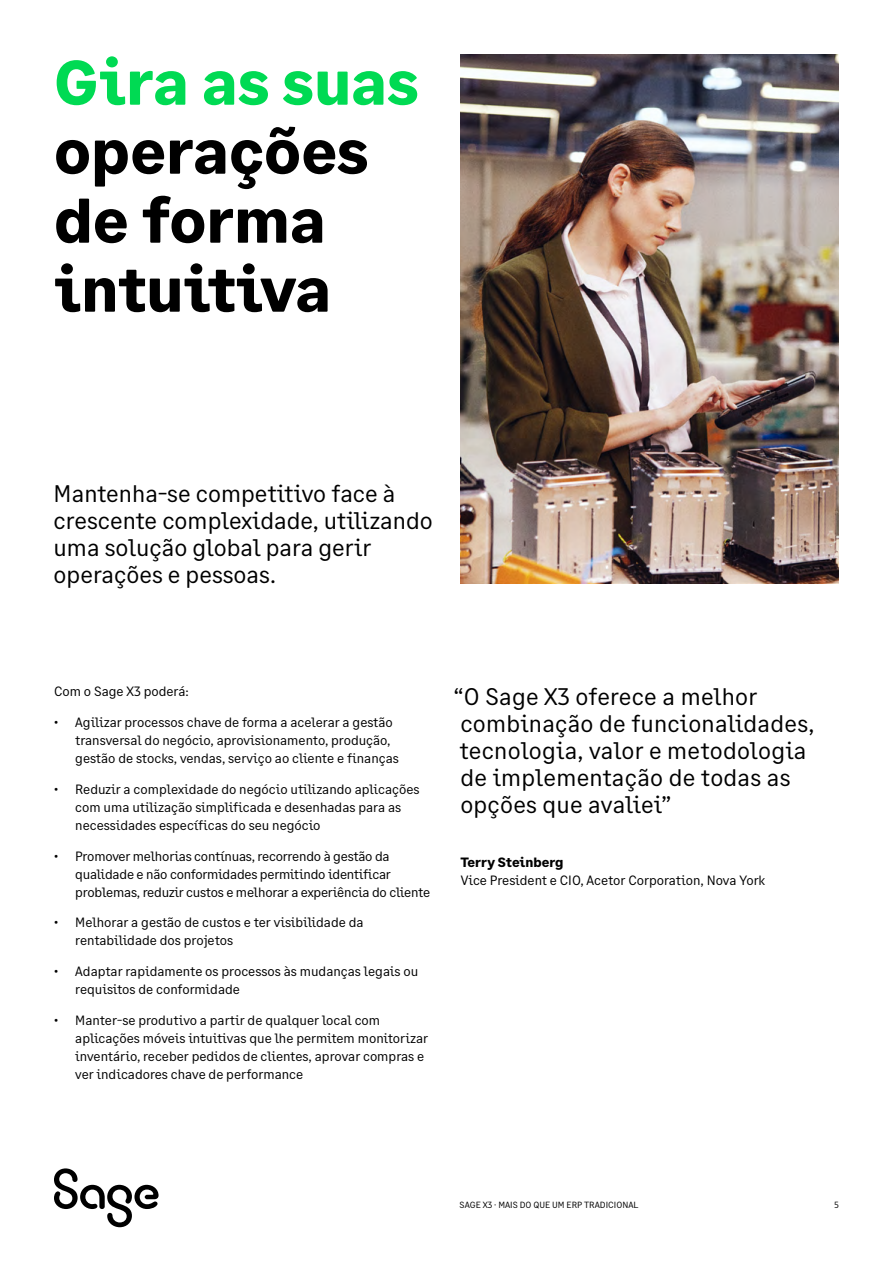
<style>
.page{position:relative;width:893px;height:1263px;background:#fff}
.page>*{position:absolute;margin:0;border:0;box-sizing:border-box;transform-origin:0 0}
.t1{font:700 63px/69px "Sage Text";color:#000}
.t2{font:700 63px "Sage Text";color:#00da53}
.t3{font:24px/27px "Sage Text";letter-spacing:.005em;color:#000}
.t4{font:13.5px/18px "Sage Text";color:#000}
.t5{font:700 13.5px "Sage Text";color:#000}
.t6{font:9px "Sage Text";color:#000}
</style>
<div class="page">
<img style="left:460px;top:54px;width:379px;height:529px">
<svg style="left:54px;top:1168px;width:105px;height:59px"></svg>
<h1 class="t2" style="left:54px;top:43px;width:366px">Gira as suas</h1>
<h1 class="t1" style="left:54px;top:118px;width:316px">operações de forma intuitiva</h1>
<h2 class="t3" style="left:54px;top:481px;width:381px">Mantenha-se competitivo face à crescente complexidade, utilizando uma solução global para gerir operações e pessoas.</h2>
<p class="t4" style="left:54px;top:683px;width:136px">Com o Sage X3 poderá:</p>
<p class="t4" style="left:75px;top:714px;width:325px;text-indent:-21px">• Agilizar processos chave de forma a acelerar a gestão transversal do negócio, aprovisionamento, produção, gestão de stocks, vendas, serviço ao cliente e finanças</p>
<p class="t4" style="left:75px;top:780px;width:346px;text-indent:-21px">• Reduzir a complexidade do negócio utilizando aplicações com uma utilização simplificada e desenhadas para as necessidades específicas do seu negócio</p>
<p class="t4" style="left:75px;top:847px;width:356px;text-indent:-21px">• Promover melhorias contínuas, recorrendo à gestão da qualidade e não conformidades permitindo identificar problemas, reduzir custos e melhorar a experiência do cliente</p>
<p class="t4" style="left:75px;top:914px;width:290px;text-indent:-21px">• Melhorar a gestão de custos e ter visibilidade da rentabilidade dos projetos</p>
<p class="t4" style="left:75px;top:962px;width:344px;text-indent:-21px">• Adaptar rapidamente os processos às mudanças legais ou requisitos de conformidade</p>
<p class="t4" style="left:75px;top:1011px;width:354px;text-indent:-21px">• Manter-se produtivo a partir de qualquer local com aplicações móveis intuitivas que lhe permitem monitorizar inventário, receber pedidos de clientes, aprovar compras e ver indicadores chave de performance</p>
<h2 class="t3" style="left:453px;top:683px;width:362px">“O Sage X3 oferece a melhor combinação de funcionalidades, tecnologia, valor e metodologia de implementação de todas as opções que avaliei”</h2>
<p class="t5" style="left:460px;top:854px;width:105px">Terry Steinberg</p>
<p class="t4" style="left:461px;top:871px;width:306px">Vice President e CIO, Acetor Corporation, N ova York</p>
<p class="t6" style="left:460px;top:1200px;width:12px">Sage</p>
<p class="t6" style="left:483px;top:1200px;width:108px">X3 · Mais do que um ERP tradicio</p>
<p class="t6" style="left:622px;top:1200px;width:12px">nal</p>
<p class="t6" style="left:835px;top:1200px;width:6px">5</p>
</div>
